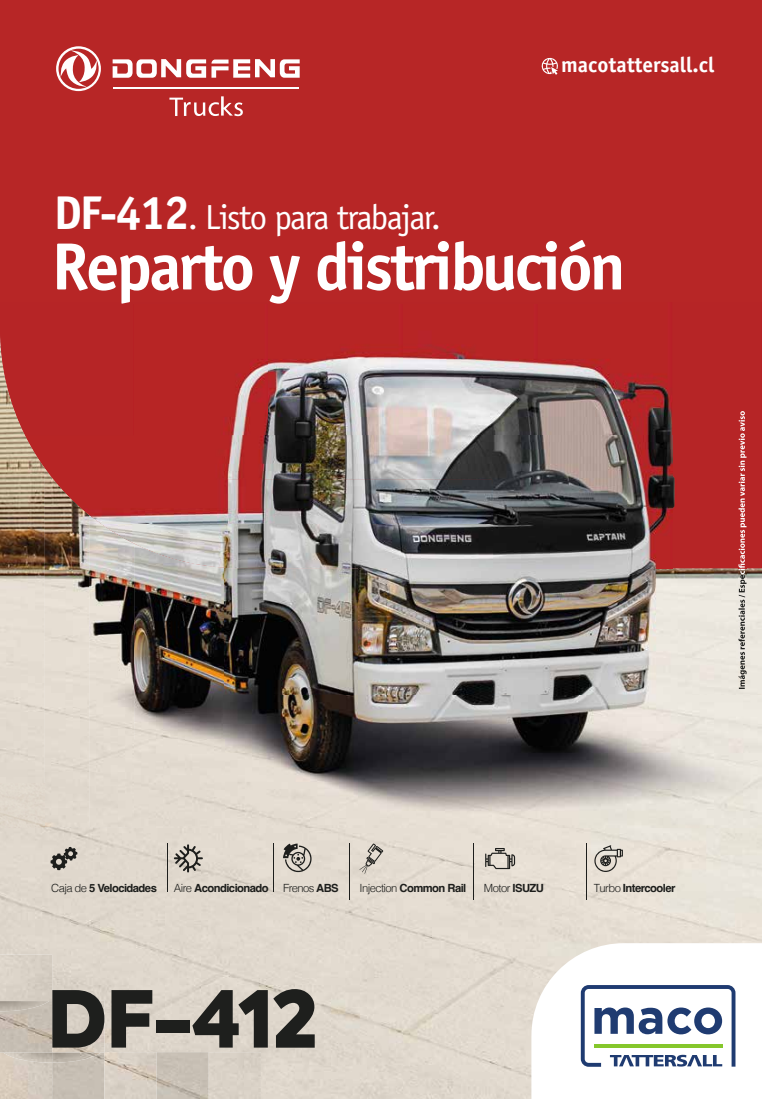
<style>
.page{position:relative;width:762px;height:1099px;background:#fff}
.page>*{position:absolute;margin:0;border:0;box-sizing:border-box;transform-origin:0 0}
.t1{font:900 77.75px "Axiforma";color:#1e1f1d}
.t2{font:700 66.88px "Officina Sans";letter-spacing:-.045em;color:#fff}
.t3{font:34.88px "Officina Sans";letter-spacing:-.045em;color:#fff}
.t4{font:700 21.38px "Officina Sans";color:#fff}
.t5{font:700 11.25px "Helvetica";letter-spacing:-.05em;color:#1d1e1c}
.t6{font:300 11.25px "Helvetica";letter-spacing:-.05em;color:#1d1e1c}
.s1{font-weight:700;font-size:47.5px}
.s2{font-weight:300}
.s3{font-weight:700}
</style>
<div class="page">
<img style="left:0;top:827px;width:762px;height:271px">
<div style="left:0;top:0;width:762px;height:302px;background:#b72626"></div>
<svg style="left:541px;top:57px;width:17px;height:18px"></svg>
<svg style="left:56px;top:46px;width:45px;height:45px"></svg>
<svg style="left:113px;top:59px;width:187px;height:19px"></svg>
<hr style="left:113px;top:87px;width:186px;height:2px;background:#fff">
<svg style="left:169px;top:96px;width:74px;height:20px"></svg>
<img style="left:0;top:1052px;width:261px;height:46px">
<img style="left:3px;top:1052px;width:98px;height:10px">
<img style="left:0;top:1000px;width:104px;height:52px">
<img style="left:0;top:1001px;width:49px;height:10px">
<img style="left:0;top:954px;width:52px;height:47px">
<svg style="left:531px;top:943px;width:231px;height:155px"></svg>
<svg style="left:581px;top:985px;width:154px;height:81px"></svg>
<svg style="left:174px;top:844px;width:29px;height:28px"></svg>
<svg style="left:359px;top:843px;width:24px;height:30px"></svg>
<svg style="left:485px;top:848px;width:30px;height:21px"></svg>
<svg style="left:594px;top:845px;width:29px;height:27px"></svg>
<svg style="left:283px;top:843px;width:28px;height:29px"></svg>
<svg style="left:51px;top:846px;width:26px;height:24px"></svg>
<hr style="left:586px;top:843px;width:1px;height:56px;background:#1d1e1c">
<hr style="left:473px;top:843px;width:1px;height:56px;background:#1d1e1c">
<hr style="left:349px;top:843px;width:1px;height:56px;background:#1d1e1c">
<hr style="left:167px;top:843px;width:1px;height:49px;background:#1d1e1c">
<hr style="left:273px;top:843px;width:1px;height:49px;background:#1d1e1c">
<img style="left:0;top:435px;width:44px;height:392px">
<img style="left:44px;top:480px;width:45px;height:347px">
<img style="left:89px;top:524px;width:45px;height:303px">
<img style="left:134px;top:568px;width:90px;height:259px">
<img style="left:224px;top:568px;width:538px;height:259px">
<img style="left:0;top:302px;width:672px;height:133px">
<div style="left:672px;top:302px;width:90px;height:266px;background:#b62526"></div>
<img style="left:25px;top:435px;width:468px;height:45px">
<img style="left:493px;top:435px;width:180px;height:133px">
<img style="left:54px;top:479px;width:439px;height:45px">
<img style="left:101px;top:524px;width:392px;height:44px">
<img style="left:57px;top:302px;width:564px;height:1px">
<img style="left:738px;top:575px;width:8px;height:114px">
<img style="left:738px;top:411px;width:8px;height:152px">
<svg style="left:738px;top:563px;width:8px;height:11px"></svg>
<h3 class="t4" style="left:561px;top:51px;width:155px">macotattersall.cl</h3>
<h3 class="t3" style="left:54px;top:197px;width:389px"><span class="s1">DF-412</span>. Listo para trabajar.</h3>
<h2 class="t2" style="left:52px;top:225px;width:575px">Reparto y distribución</h2>
<p class="t5" style="left:51px;top:881px;width:107px"><span class="s2">Caja de</span> 5 Velocidades</p>
<p class="t5" style="left:174px;top:881px;width:96px"><span class="s2">Aire</span> Acondicionado</p>
<p class="t6" style="left:283px;top:878px;width:57px">Frenos <span class="s3">ABS</span></p>
<p class="t5" style="left:359px;top:881px;width:108px"><span class="s2">Injection</span> Common Rail</p>
<p class="t6" style="left:484px;top:878px;width:62px">Motor <span class="s3">ISUZU</span></p>
<p class="t5" style="left:594px;top:881px;width:83px"><span class="s2">Turbo</span> Intercooler</p>
<h1 class="t1" style="left:47px;top:963px;width:273px">DF-412</h1>
</div>
